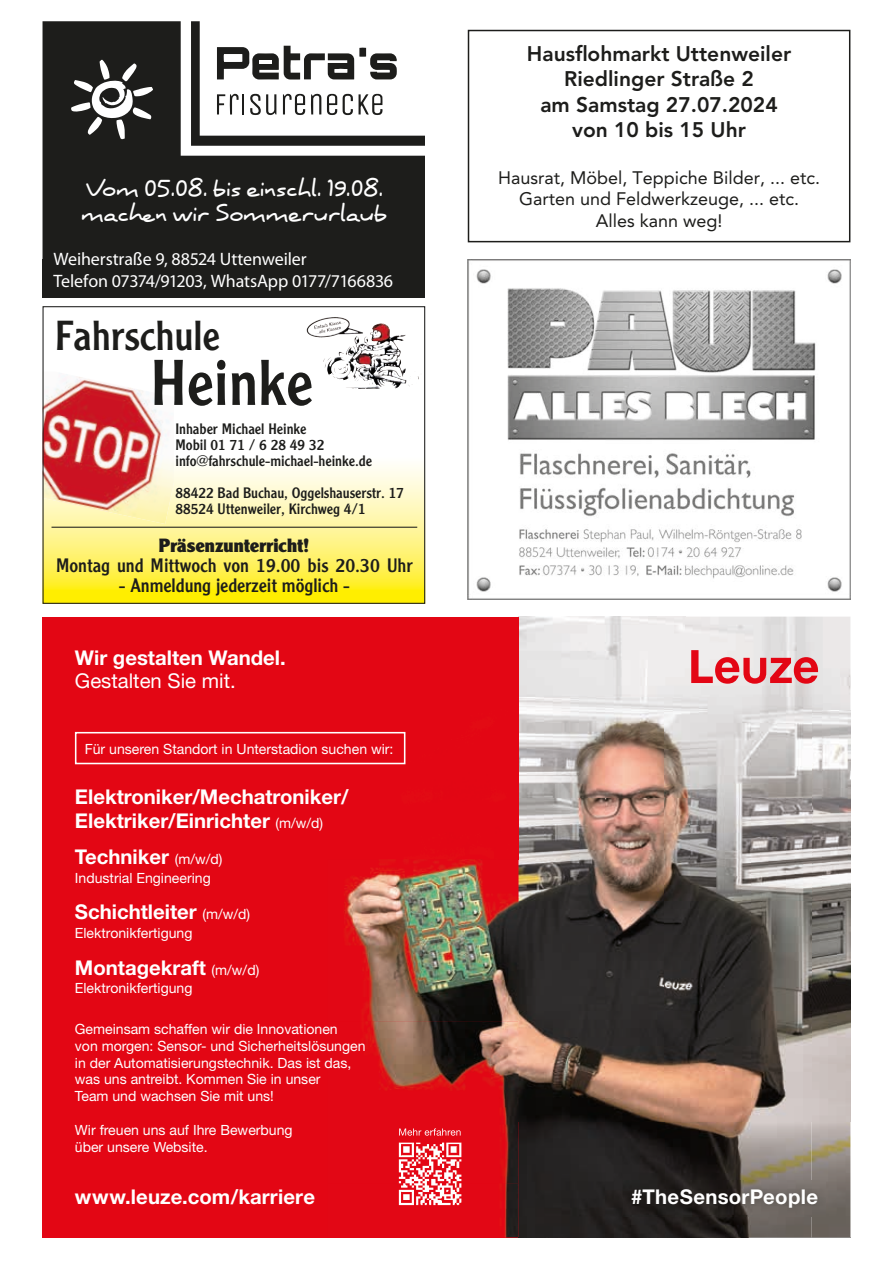
<style>
.page{position:relative;width:893px;height:1263px;background:#fff}
.page>*{position:absolute;margin:0;border:0;box-sizing:border-box;transform-origin:0 0}
.t1{font:63.15px "Clearface Gothic LH";color:#1d1d1b}
.t2{font:40.95px "Clearface Gothic LH";color:#1d1d1b}
.t3{font:italic 22.5px/25.5px "Sys Falso";letter-spacing:-.015em;color:#fff}
.t4{font:800 21px/25.2px "Avenir LT Pro";color:#1d1d1b;text-align:center}
.t5{font:700 20.4px/23.4px "Helvetica Neue LT Pro";color:#fff}
.t6{font:20.4px "Helvetica Neue LT Pro";color:#fff}
.t7{font:19.05px "Clearface Gothic LH";color:#1d1d1b}
.t8{font:900 18.75px "Clearface Gothic LH";letter-spacing:.005em;color:#1d1d1b}
.t9{font:18px/21.6px "Avenir LT Pro";color:#1d1d1b;text-align:center}
.t10{font:18px/21.6px "Myriad Pro";letter-spacing:-.01em;color:#fff}
.t11{font:14.85px/15.9px "Clearface Gothic LH";color:#1d1d1b}
.t12{font:14.1px/17px "Helvetica Neue LT Pro";color:#fff}
.s1{font-weight:400;font-size:14.1px}
</style>
<div class="page">
<img style="left:468px;top:259px;width:382px;height:341px">
<img style="left:811px;top:711px;width:39px;height:527px">
<img style="left:518px;top:617px;width:167px;height:80px">
<img style="left:685px;top:617px;width:165px;height:94px">
<div style="left:43px;top:617px;width:475px;height:620px;background:#e30614"></div>
<img style="left:328px;top:697px;width:483px;height:541px">
<img style="left:623px;top:1180px;width:202px;height:36px">
<svg style="left:691px;top:650px;width:127px;height:34px;background:#e5888e"></svg>
<img style="left:398px;top:1141px;width:65px;height:65px">
<svg style="left:399px;top:1128px;width:62px;height:8px"></svg>
<div style="left:75px;top:732px;width:330px;height:32px;border:2px solid #fff"></div>
<svg style="left:45px;top:465px;width:378px;height:137px;background:#fef37e"></svg>
<img style="left:45px;top:377px;width:129px;height:147px">
<div style="left:43px;top:306px;width:382px;height:298px;border:1px solid #1d1d1b"></div>
<hr style="left:52px;top:527px;width:365px;height:1px;background:#1d1d1b">
<img style="left:307px;top:317px;width:56px;height:20px">
<div style="left:468px;top:30px;width:382px;height:212px;border:2px solid #1d1d1b"></div>
<div style="left:43px;top:259px;width:382px;height:39px;background:#1d1d1b"></div>
<svg style="left:43px;top:21px;width:382px;height:238px;background:#2c2c2a"></svg>
<svg style="left:191px;top:21px;width:234px;height:125px"></svg>
<svg style="left:71px;top:60px;width:82px;height:79px"></svg>
<h3 class="t3" style="left:81px;top:176px;width:308px">Vom 05.08. bis einschl. 19.08. machen wir Sommerurlaub</h3>
<p class="t10" style="left:54px;top:248px;width:341px">Weiherstraße 9, 88524 Uttenweiler<br>Telefon 07374/91203, WhatsApp 0177/7166836</p>
<h2 class="t2" style="left:55px;top:310px;width:166px">Fahrschule</h2>
<h1 class="t1" style="left:150px;top:343px;width:164px">Heinke</h1>
<p class="t11" style="left:175px;top:421px;width:198px">Inhaber Michael Heinke<br>Mobil 01 71 / 6 28 49 32 info@fahrschule-michael-heinke.de</p>
<p class="t11" style="left:175px;top:484px;width:230px">88422 Bad Buchau, Oggelshauserstr. 17<br>88524 Uttenweiler, Kirchweg 4/1</p>
<h3 class="t8" style="left:159px;top:534px;width:152px">Präsenzunterricht!</h3>
<h3 class="t7" style="left:56px;top:553px;width:358px">Montag und Mittwoch von 19.00 bis 20.30 Uhr</h3>
<h3 class="t7" style="left:119px;top:574px;width:233px">- Anmeldung jederzeit möglich -</h3>
<h3 class="t5" style="left:75px;top:645px;width:212px">Wir gestalten Wandel.</h3>
<h3 class="t6" style="left:75px;top:668px;width:162px">Gestalten Sie mit.</h3>
<p class="t12" style="left:85px;top:740px;width:310px">Für unseren Standort in Unterstadion suchen wir:</p>
<h3 class="t5" style="left:75px;top:784px;width:275px">Elektroniker/Mechatroniker/<br>Elektriker/Einrichter <span class="s1">(m/w/d)</span></h3>
<h3 class="t5" style="left:75px;top:844px;width:149px">Techniker <span class="s1">(m/w/d)</span></h3>
<p class="t12" style="left:75px;top:869px;width:137px">Industrial Engineering</p>
<h3 class="t5" style="left:75px;top:900px;width:177px">Schichtleiter <span class="s1">(m/w/d)</span></h3>
<p class="t12" style="left:75px;top:924px;width:119px">Elektronikfertigung</p>
<h3 class="t5" style="left:75px;top:955px;width:186px">Montagekraft <span class="s1">(m/w/d)</span></h3>
<p class="t12" style="left:75px;top:979px;width:119px">Elektronikfertigung</p>
<p class="t12" style="left:75px;top:1020px;width:292px">Gemeinsam schaffen wir die Innovationen<br>von morgen: Sensor- und Sicherheitslösungen in der Automatisierungstechnik. Das ist das, was uns antreibt. Kommen Sie in unser<br>Team und wachsen Sie mit uns!</p>
<p class="t12" style="left:75px;top:1121px;width:219px">Wir freuen uns auf Ihre Bewerbung über unsere Website.</p>
<h3 class="t4" style="left:527px;top:41px;width:266px">Hausflohmarkt Uttenweiler<br>Riedlinger Straße 2<br>am Samstag 27.07.2024 von 10 bis 15 Uhr</h3>
<p class="t9" style="left:498px;top:166px;width:324px">Hausrat, Möbel, Teppiche Bilder, ... etc.<br>Garten und Feldwerkzeuge, ... etc.<br>Alles kann weg!</p>
<h3 class="t5" style="left:75px;top:1184px;width:242px">www.leuze.com/karriere</h3>
<h3 class="t5" style="left:631px;top:1184px;width:188px">#TheSensorPeople</h3>
</div>
